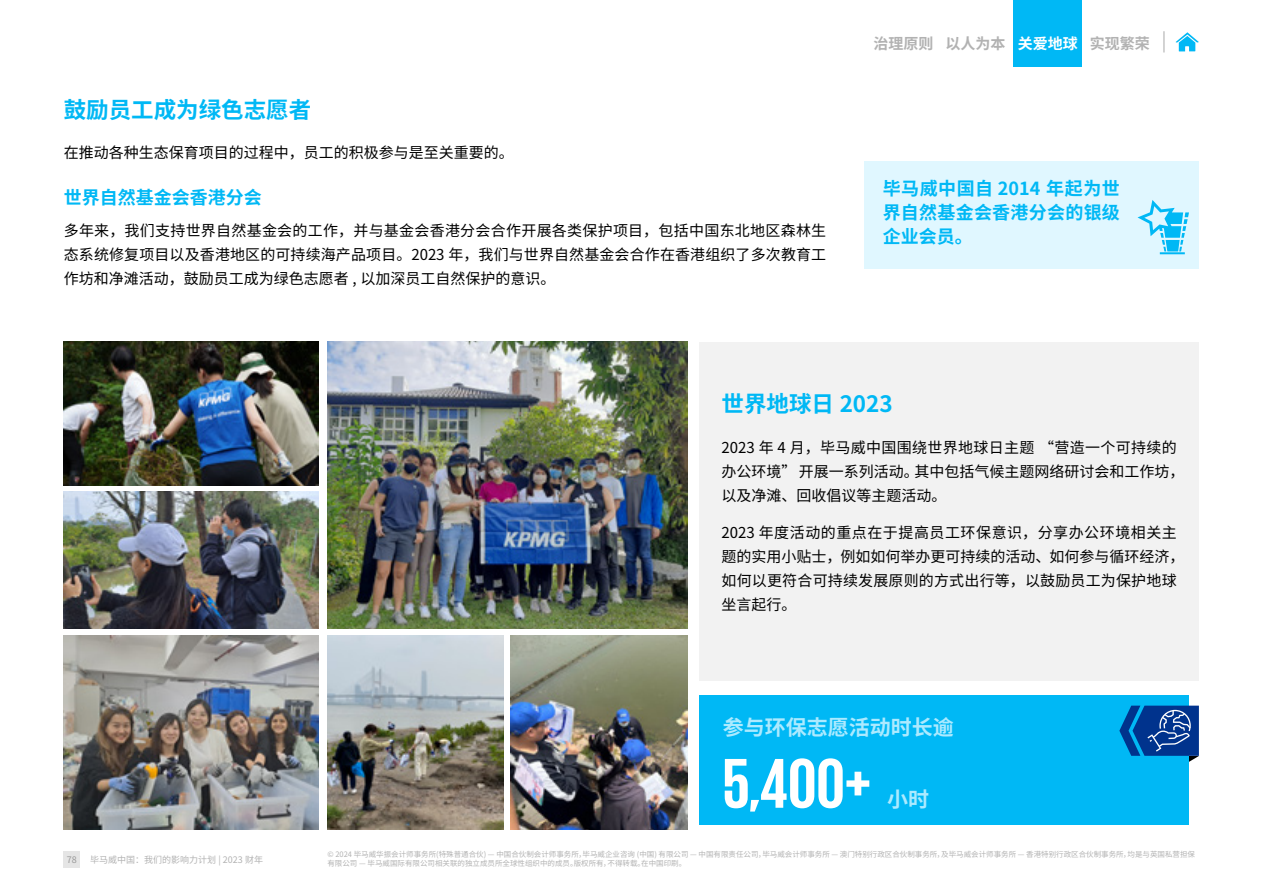
<style>
.page{position:relative;width:1263px;height:893px;background:#fff}
.page>*{position:absolute;margin:0;border:0;box-sizing:border-box;transform-origin:0 0}
.t1{font:700 72px "KPMG";color:#fff}
.t2{font:700 22.5px "Noto Sans CJ Ksc";color:#00b8f5}
.t3{font:700 21px "Noto Sans CJ Ksc";color:#aceaff}
.t4{font:700 18px/24px "Noto Sans CJ Ksc";letter-spacing:.015em;color:#00b8f5;text-align:justify}
.t5{font:15px/24px "Noto Sans CJ Ksc";color:#000}
.t6{font:700 15px "Noto Sans CJ Ksc";color:#b2b2b2}
.t7{font:9px "Noto Sans CJ Ksc";color:#b2b2b2}
.t8{font:9px "Noto Sans CJ Ksc";color:#989898}
.t9{font:7.5px/9px "Noto Sans CJ Ksc";color:#b2b2b2}
.s1{color:#fff}
</style>
<div class="page">
<div style="left:64px;top:851px;width:16px;height:16px;background:#e5e5e5"></div>
<div style="left:1013px;top:0;width:68px;height:67px;background:#00b8f5"></div>
<svg style="left:1176px;top:32px;width:23px;height:19px"></svg>
<svg style="left:1163px;top:31px;width:1px;height:22px"></svg>
<div style="left:864px;top:162px;width:335px;height:107px;background:#e0f7ff"></div>
<div style="left:699px;top:342px;width:500px;height:338px;background:#f2f2f2"></div>
<svg style="left:1137px;top:200px;width:52px;height:54px"></svg>
<div style="left:699px;top:695px;width:490px;height:130px;background:#00b8f5"></div>
<svg style="left:1119px;top:706px;width:80px;height:56px"></svg>
<img style="left:327px;top:342px;width:360px;height:287px">
<img style="left:64px;top:635px;width:255px;height:194px">
<img style="left:327px;top:635px;width:177px;height:194px">
<img style="left:511px;top:635px;width:176px;height:194px">
<img style="left:64px;top:491px;width:255px;height:138px">
<img style="left:64px;top:342px;width:255px;height:143px">
<h2 class="t2" style="left:64px;top:97px;width:249px">鼓励员工成为绿色志愿者</h2>
<p class="t5" style="left:64px;top:140px;width:452px">在推动各种生态保育项目的过程中，员工的积极参与是至关重要的。</p>
<p class="t4" style="left:64px;top:186px;width:199px">世界自然基金会香港分会</p>
<p class="t5" style="left:64px;top:219px;width:764px;text-align:justify">多年来，我们支持世界自然基金会的工作，并与基金会香港分会合作开展各类保护项目，包括中国东北地区森林生态系统修复项目以及香港地区的可持续海产品项目。2023 年，我们与世界自然基金会合作在香港组织了多次教育工作坊和净滩活动，鼓励员工成为绿色志愿者 , 以加深员工自然保护的意识。</p>
<p class="t6" style="left:873px;top:35px;width:278px">治理原则 以人为本 <span class="s1">关爱地球</span> 实现繁荣</p>
<p class="t4" style="left:883px;top:177px;width:239px">毕马威中国自 2014 年起为世界自然基金会香港分会的银级企业会员。</p>
<h2 class="t2" style="left:721px;top:391px;width:173px">世界地球日 2023</h2>
<p class="t5" style="left:721px;top:436px;width:464px">2023 年 4 月，毕马威中国围绕世界地球日主题 “营造一个可持续的办公环境” 开展一系列活动。其中包括气候主题网络研讨会和工作坊，以及净滩、回收倡议等主题活动。</p>
<p class="t5" style="left:721px;top:520px;width:464px">2023 年度活动的重点在于提高员工环保意识，分享办公环境相关主题的实用小贴士，例如如何举办更可持续的活动、如何参与循环经济，如何以更符合可持续发展原则的方式出行等，以鼓励员工为保护地球坐言起行。</p>
<h3 class="t3" style="left:723px;top:716px;width:232px">参与环保志愿活动时长逾</h3>
<h1 class="t1" style="left:722px;top:747px;width:150px">5,400+</h1>
<h3 class="t3" style="left:887px;top:788px;width:43px">小时</h3>
<p class="t8" style="left:67px;top:854px;width:11px">78</p>
<p class="t7" style="left:90px;top:854px;width:174px">毕马威中国：我们的影响力计划 | 2023 财年</p>
<p class="t9" style="left:327px;top:850px;width:869px">© 2024 毕马威华振会计师事务所(特殊普通合伙) — 中国合伙制会计师事务所，毕马威企业咨询 (中国) 有限公司 — 中国有限责任公司，毕马威会计师事务所 — 澳门特别行政区合伙制事务所，及毕马威会计师事务所 — 香港特别行政区合伙制事务所，均是与英国私营担保有限公司 — 毕马威国际有限公司相关联的独立成员所全球性组织中的成员。版权所有，不得转载。在中国印刷。</p>
</div>
